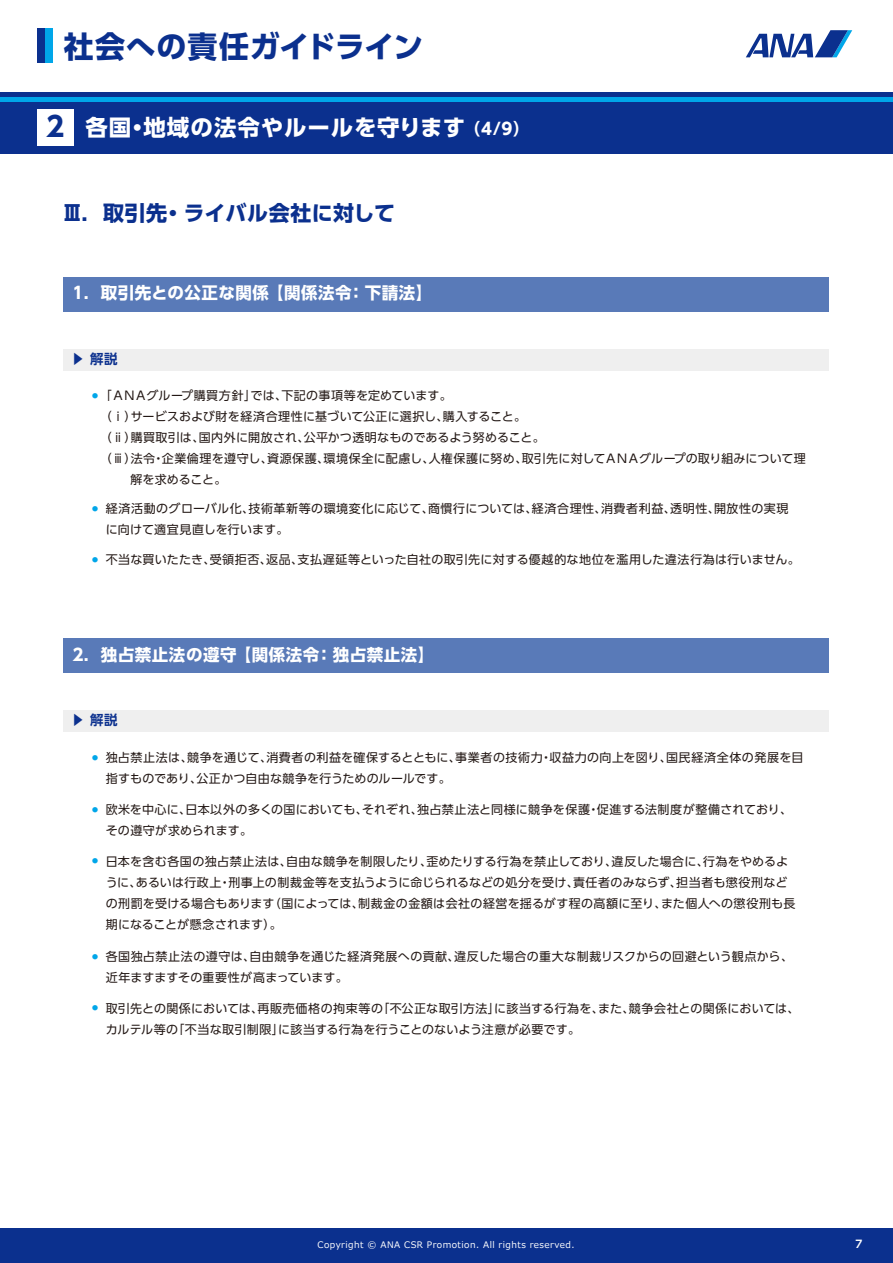
<style>
.page{position:relative;width:893px;height:1263px;background:#fff}
.page>*{position:absolute;margin:0;border:0;box-sizing:border-box;transform-origin:0 0}
.t1{font:700 30px "UD Shin Go Pro";letter-spacing:.015em;color:#0b308e}
.t2{font:700 22.5px "UD Shin Go Pro";letter-spacing:.04em;color:#fff}
.t3{font:700 21px "UD Shin Go Pro";letter-spacing:.02em;color:#0b308e}
.t4{font:700 16.5px "UD Shin Go Pro";letter-spacing:.03em;color:#fff}
.t5{font:700 13.5px "UD Shin Go Pro De";color:#0b308e}
.t6{font:12px/21px "UD Shin Go Pro";letter-spacing:.025em;color:#231815}
.t7{font:12px "UD Shin Go Pro";letter-spacing:.005em;color:#231815}
.t8{font:700 10.5px "UD Shin Go Pro De";color:#fff}
.t9{font:9px "Meiryo";letter-spacing:.05em;color:#fff}
.t10{font:6px "UD Shin Go Pro";color:#00a6e9}
.s1{font-size:27.45px;color:#0b308e}
.s2{font-size:16.5px}
</style>
<div class="page">
<svg style="left:746px;top:30px;width:106px;height:27px"></svg>
<div style="left:0;top:1229px;width:893px;height:34px;background:#0b308e"></div>
<div style="left:0;top:92px;width:893px;height:5px;background:#0b308e"></div>
<hr style="left:0;top:97px;width:893px;height:4px;background:#00a6e9">
<div style="left:0;top:102px;width:893px;height:51px;background:#0b308e"></div>
<div style="left:38px;top:110px;width:36px;height:36px;background:#fff"></div>
<div style="left:38px;top:28px;width:7px;height:35px;background:#0b308e"></div>
<div style="left:45px;top:28px;width:7px;height:35px;background:#00a6e9"></div>
<div style="left:64px;top:349px;width:765px;height:21px;background:#efefef"></div>
<div style="left:64px;top:277px;width:765px;height:34px;background:#597ab8"></div>
<div style="left:64px;top:710px;width:765px;height:22px;background:#efefef"></div>
<div style="left:64px;top:638px;width:765px;height:34px;background:#597ab8"></div>
<h1 class="t1" style="left:64px;top:22px;width:361px">社会への責任ガイドライン</h1>
<h2 class="t2" style="left:46px;top:109px;width:485px"><span class="s1">2</span> 各国・地域の法令やルールを守ります <span class="s2">（4/9）</span></h2>
<h3 class="t3" style="left:62px;top:196px;width:335px">Ⅲ．取引先・ライバル会社に対して</h3>
<h3 class="t4" style="left:70px;top:279px;width:364px">１．取引先との公正な関係 【関係法令：下請法】</h3>
<p class="t5" style="left:71px;top:347px;width:48px">▶ 解説</p>
<p class="t10" style="left:92px;top:391px;width:7px">●</p>
<p class="t6" style="left:100px;top:385px;width:354px">「ＡＮＡグループ購買方針」では、下記の事項等を定めています。</p>
<p class="t6" style="left:100px;top:406px;width:428px">（ⅰ）サービスおよび財を経済合理性に基づいて公正に選択し、購入すること。</p>
<p class="t6" style="left:100px;top:427px;width:447px">（ⅱ）購買取引は、国内外に開放され、公平かつ透明なものであるよう努めること。</p>
<p class="t6" style="left:100px;top:448px;width:707px">（ⅲ）法令・企業倫理を遵守し、資源保護、環境保全に配慮し、人権保護に努め、取引先に対してＡＮＡグループの取り組みについて理</p>
<p class="t7" style="left:106px;top:470px;width:122px">　　解を求めること。</p>
<p class="t10" style="left:92px;top:504px;width:7px">●</p>
<p class="t6" style="left:106px;top:497px;width:684px">経済活動のグローバル化、技術革新等の環境変化に応じて、商慣行については、経済合理性、消費者利益、透明性、開放性の実現に向けて適宜見直しを行います。</p>
<p class="t6" style="left:92px;top:548px;width:709px"><sup>●</sup> 不当な買いたたき、受領拒否、返品、支払遅延等といった自社の取引先に対する優越的な地位を濫用した違法行為は行いません。</p>
<h3 class="t4" style="left:70px;top:641px;width:366px">２．独占禁止法の遵守 【関係法令：独占禁止法】</h3>
<p class="t5" style="left:71px;top:709px;width:48px">▶ 解説</p>
<p class="t10" style="left:92px;top:752px;width:7px">●</p>
<p class="t6" style="left:106px;top:746px;width:699px">独占禁止法は、競争を通じて、消費者の利益を確保するとともに、事業者の技術力・収益力の向上を図り、国民経済全体の発展を目指すものであり、公正かつ自由な競争を行うためのルールです。</p>
<p class="t10" style="left:92px;top:805px;width:7px">●</p>
<p class="t10" style="left:92px;top:856px;width:7px">●</p>
<p class="t6" style="left:106px;top:799px;width:688px">欧米を中心に、日本以外の多くの国においても、それぞれ、独占禁止法と同様に競争を保護・促進する法制度が整備されており、その遵守が求められます。</p>
<p class="t6" style="left:106px;top:851px;width:691px">日本を含む各国の独占禁止法は、自由な競争を制限したり、歪めたりする行為を禁止しており、違反した場合に、行為をやめるように、あるいは行政上・刑事上の制裁金等を支払うように命じられるなどの処分を受け、責任者のみならず、担当者も懲役刑などの刑罰を受ける場合もあります（国によっては、制裁金の金額は会社の経営を揺るがす程の高額に至り、また個人への懲役刑も長期になることが懸念されます）。</p>
<p class="t6" style="left:106px;top:946px;width:689px">各国独占禁止法の遵守は、自由競争を通じた経済発展への貢献、違反した場合の重大な制裁リスクからの回避という観点から、近年ますますその重要性が高まっています。</p>
<p class="t10" style="left:92px;top:952px;width:7px">●</p>
<p class="t10" style="left:92px;top:1003px;width:7px">●</p>
<p class="t6" style="left:106px;top:998px;width:695px">取引先との関係においては、再販売価格の拘束等の「不公正な取引方法」に該当する行為を、また、競争会社との関係においては、カルテル等の「不当な取引制限」に該当する行為を行うことのないよう注意が必要です。</p>
<p class="t9" style="left:318px;top:1241px;width:259px">Copyright © ANA CSR Promotion. All rights reserved.</p>
<p class="t8" style="left:855px;top:1235px;width:8px">7</p>
</div>
